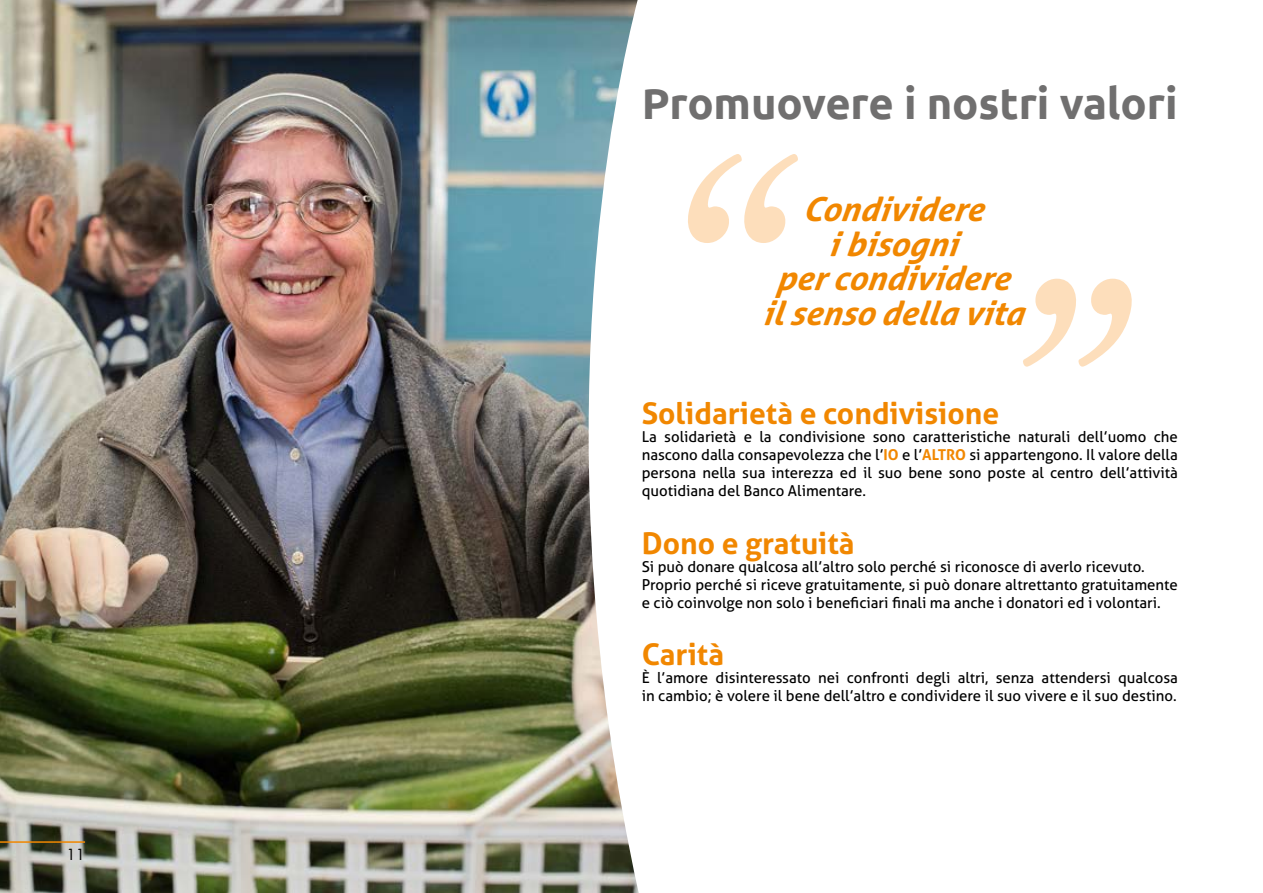
<style>
.page{position:relative;width:1263px;height:893px;background:#fff}
.page>*{position:absolute;margin:0;border:0;box-sizing:border-box;transform-origin:0 0}
.t1{font:700 43.5px "Ubuntu";letter-spacing:-.005em;color:#706f6f}
.t2{font:italic 700 33.15px/34.5px "Aller";color:#f18700;text-align:center}
.t3{font:700 30px "Aller";color:#f18700}
.t4{font:15px/18px "Aller";color:#000}
.t5{font:15px "Futura LT";color:#000}
.s1{font-weight:700;color:#f18700}
</style>
<div class="page">
<img style="left:0;top:0;width:639px;height:893px">
<svg style="left:688px;top:154px;width:110px;height:89px"></svg>
<svg style="left:1023px;top:279px;width:109px;height:88px"></svg>
<hr style="left:0;top:841px;width:85px;height:2px;background:#f18700">
<p class="t5" style="left:67px;top:845px;width:20px">11</p>
<h1 class="t1" style="left:642px;top:77px;width:537px">Promuovere i nostri valori</h1>
<h2 class="t2" style="left:761px;top:192px;width:270px">Condividere<br>i bisogni<br>per condividere ilsenso della vita</h2>
<h3 class="t3" style="left:642px;top:395px;width:359px">Solidarietà e condivisione</h3>
<p class="t4" style="left:642px;top:428px;width:538px;text-align:justify">La solidarietà e la condivisione sono caratteristiche naturali dell’uomo che nascono dalla consapevolezza che l’<span class="s1">IO</span> e l’<span class="s1">ALTRO</span> si appartengono. Il valore della persona nella sua interezza ed il suo bene sono poste al centro dell’attività quotidiana del Banco Alimentare.</p>
<h3 class="t3" style="left:642px;top:524px;width:214px">Dono e gratuità</h3>
<p class="t4" style="left:642px;top:557px;width:538px">Si può donare qualcosa all’altro solo perché si riconosce di averlo ricevuto.<br>Proprio perché si riceve gratuitamente, si può donare altrettanto gratuitamente e ciò coinvolge non solo i beneficiari finali ma anche i donatori ed i volontari.</p>
<h3 class="t3" style="left:642px;top:636px;width:84px">Carità</h3>
<p class="t4" style="left:642px;top:669px;width:538px">È l’amore disinteressato nei confronti degli altri, senza attendersi qualcosa in cambio; è volere il bene dell’altro e condividere il suo vivere e il suo destino.</p>
</div>
